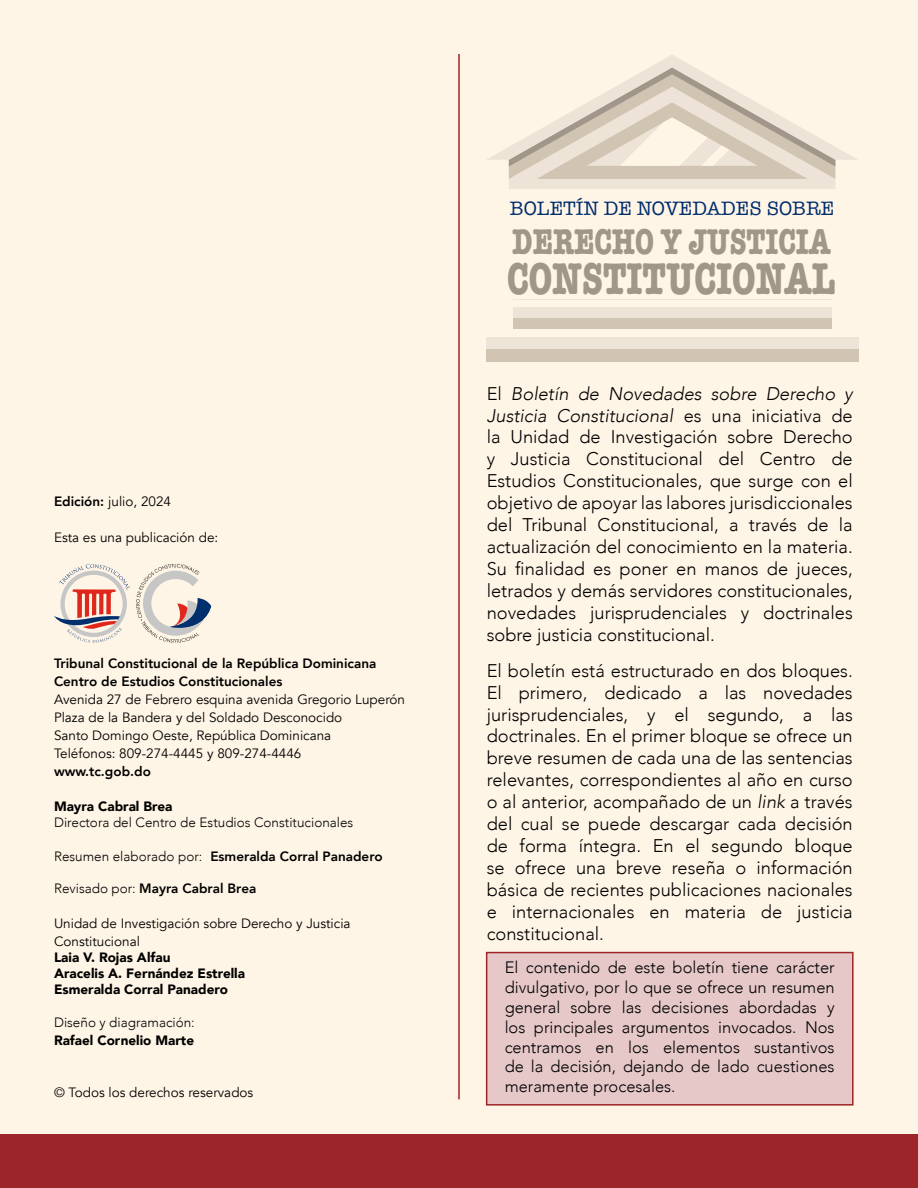
<style>
.page{position:relative;width:918px;height:1188px;background:#fff}
.page>*{position:absolute;margin:0;border:0;box-sizing:border-box;transform-origin:0 0}
.t1{font:700 45.9px "American Typewriter";color:#a1968a;scale:.74 1}
.t2{font:700 36.9px "American Typewriter";color:#a1968a;scale:.74 1}
.t3{font:20.1px "American Typewriter";color:#002f6e}
.t4{font:300 18.3px/21.9px "Avenir";color:#000;text-align:justify}
.t5{font:300 16.5px/19.8px "Avenir";color:#000;text-align:justify}
.t6{font:13.5px/18px "Avenir";color:#000}
.t7{font:800 13.5px/18px "Avenir";color:#000}
.t8{font:900 13.5px/16.2px "Avenir";color:#000}
.t9{font:300 13.5px "Avenir";color:#000}
.s1{font-weight:800}
.s2{font-weight:300}
.s3{font-style:italic}
</style>
<div class="page">
<div style="left:0;top:0;width:918px;height:1134px;background:#fff5e6"></div>
<div style="left:486px;top:952px;width:368px;height:154px;background:#e6c8c9;border:2px solid #9c2529"></div>
<svg style="left:487px;top:55px;width:370px;height:134px"></svg>
<div style="left:486px;top:328px;width:372px;height:34px;background:#ede3d6"></div>
<div style="left:486px;top:328px;width:372px;height:8px;background:#fff5e6"></div>
<div style="left:486px;top:350px;width:372px;height:12px;background:#d1c4b3"></div>
<div style="left:513px;top:300px;width:318px;height:28px;background:#ede3d6"></div>
<div style="left:513px;top:300px;width:318px;height:7px;background:#fff5e6"></div>
<div style="left:513px;top:318px;width:318px;height:10px;background:#d1c4b3"></div>
<hr style="left:458px;top:54px;width:2px;height:1045px;background:#9c2529">
<svg style="left:54px;top:564px;width:76px;height:79px"></svg>
<svg style="left:136px;top:564px;width:75px;height:79px"></svg>
<div style="left:0;top:1134px;width:917px;height:54px;background:#9c2529"></div>
<p class="t6" style="left:54px;top:493px;width:119px"><span class="s1">Edición:</span> julio, 2024</p>
<p class="t6" style="left:54px;top:529px;width:166px">Esta es una publicación de:</p>
<p class="t7" style="left:54px;top:655px;width:324px">Tribunal Constitucional de la República Dominicana<br>Centro de Estudios Constitucionales</p>
<p class="t6" style="left:54px;top:691px;width:353px">Avenida 27 de Febrero esquina avenida Gregorio Luperón Plaza de la Bandera y del Soldado Desconocido<br>Santo Domingo Oeste, República Dominicana<br>Teléfonos: 809-274-4445 y 809-274-4446</p>
<p class="t7" style="left:54px;top:763px;width:98px">www.tc.gob.do</p>
<p class="t8" style="left:54px;top:797px;width:120px">Mayra Cabral Brea</p>
<p class="t9" style="left:54px;top:814px;width:301px">Directora del Centro de Estudios Constitucionales</p>
<p class="t7" style="left:54px;top:847px;width:330px"><span class="s2">Resumen elaborado por:</span> Esmeralda Corral Panadero</p>
<p class="t7" style="left:54px;top:880px;width:204px"><span class="s2">Revisado por:</span> Mayra Cabral Brea</p>
<p class="t6" style="left:54px;top:914px;width:298px">Unidad de Investigación sobre Derecho y Justicia<br>Constitucional</p>
<p class="t8" style="left:54px;top:949px;width:193px">Laia V. Rojas Alfau<br>Aracelis A. Fernández Estrella<br>Esmeralda Corral Panadero</p>
<p class="t9" style="left:54px;top:1014px;width:142px">Diseño y diagramación:</p>
<p class="t8" style="left:54px;top:1031px;width:142px">Rafael Cornelio Marte</p>
<p class="t6" style="left:54px;top:1083px;width:201px">© Todos los derechos reservados</p>
<p class="t3" style="left:510px;top:193px;width:326px">BOLETÍN DE NOVEDADES SOBRE</p>
<h2 class="t2" style="left:512px;top:210px;width:432px">DERECHO Y JUSTICIA</h2>
<h1 class="t1" style="left:507px;top:239px;width:445px">CONSTITUCIONAL</h1>
<p class="t4" style="left:487px;top:382px;width:368px">El <span class="s3">Boletín de Novedades sobre Derecho y Justicia Constitucional</span> es una iniciativa de la Unidad de Investigación sobre Derecho y Justicia Constitucional del Centro de Estudios Constitucionales, que surge con el objetivo de apoyar las labores jurisdiccionales del Tribunal Constitucional, a través de la actualización del conocimiento en la materia.<br>Su finalidad es poner en manos de jueces, letrados y demás servidores constitucionales, novedades jurisprudenciales y doctrinales sobre justicia constitucional.</p>
<p class="t4" style="left:487px;top:659px;width:368px">El boletín está estructurado en dos bloques.<br>El primero, dedicado a las novedades jurisprudenciales, y el segundo, a las doctrinales. En el primer bloque se ofrece un breve resumen de cada una de las sentencias relevantes, correspondientes al año en curso o al anterior, acompañado de un <span class="s3">link</span> a través del cual se puede descargar cada decisión de forma íntegra. En el segundo bloque se ofrece una breve reseña o información básica de recientes publicaciones nacionales e internacionales en materia de justicia constitucional.</p>
<p class="t5" style="left:505px;top:958px;width:332px">El contenido de este boletín tiene carácter divulgativo, por lo que se ofrece un resumen general sobre las decisiones abordadas y los principales argumentos invocados. Nos centramos en los elementos sustantivos de la decisión, dejando de lado cuestiones meramente procesales.</p>
</div>
